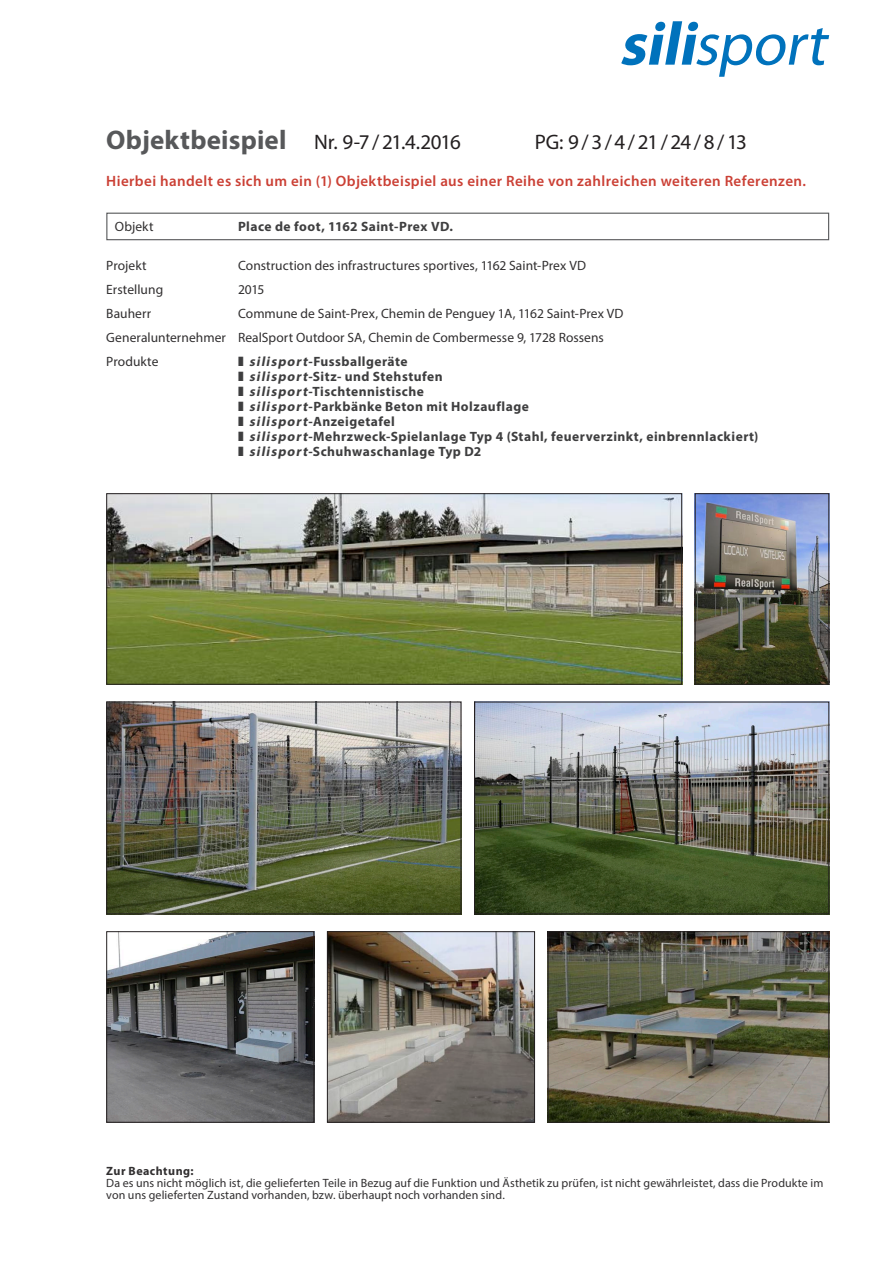
<style>
.page{position:relative;width:893px;height:1263px;background:#fff}
.page>*{position:absolute;margin:0;border:0;box-sizing:border-box;transform-origin:0 0}
.t1{font:700 27px "Myriad Pro";letter-spacing:.01em;color:#57585a}
.t2{font:21px "Myriad Pro";letter-spacing:-.055em;color:#231f20}
.t3{font:600 15px "Myriad Pro";letter-spacing:.025em;color:#cb4035}
.t4{font:700 13.5px/15px "Myriad Pro";letter-spacing:.035em;color:#3e3e3f}
.t5{font:13.5px/24px "Myriad Pro";letter-spacing:.005em;color:#312f30}
.t6{font:12px/12px "Myriad Pro";letter-spacing:.01em;color:#312f30}
.t7{font:700 12px "Myriad Pro";letter-spacing:.04em;color:#312f30}
.s1{font-style:italic}
</style>
<div class="page">
<img style="left:108px;top:933px;width:204px;height:188px">
<div style="left:106px;top:931px;width:208px;height:192px;border:1px solid #231f20"></div>
<img style="left:550px;top:933px;width:277px;height:188px">
<div style="left:548px;top:931px;width:281px;height:192px;border:1px solid #231f20"></div>
<img style="left:108px;top:704px;width:351px;height:208px">
<div style="left:106px;top:702px;width:355px;height:212px;border:1px solid #231f20"></div>
<img style="left:329px;top:933px;width:204px;height:188px">
<div style="left:327px;top:931px;width:208px;height:192px;border:1px solid #231f20"></div>
<img style="left:476px;top:704px;width:351px;height:208px">
<div style="left:474px;top:702px;width:355px;height:212px;border:1px solid #231f20"></div>
<img style="left:108px;top:495px;width:572px;height:188px">
<div style="left:106px;top:493px;width:576px;height:192px;border:1px solid #231f20"></div>
<img style="left:697px;top:495px;width:130px;height:188px">
<div style="left:695px;top:493px;width:134px;height:192px;border:1px solid #231f20"></div>
<div style="left:106px;top:213px;width:723px;height:27px;border:1px solid #57585a"></div>
<svg style="left:621px;top:21px;width:208px;height:56px"></svg>
<h1 class="t1" style="left:106px;top:122px;width:182px">Objektbeispiel</h1>
<p class="t3" style="left:106px;top:171px;width:701px">Hierbei handelt es sich um ein (1) Objektbeispiel aus einer Reihe von zahlreichen weiteren Referenzen.</p>
<h2 class="t2" style="left:314px;top:129px;width:148px">Nr. 9-7/21.4.2016</h2>
<h2 class="t2" style="left:535px;top:129px;width:213px">PG: 9/3/4/21/24/8/13</h2>
<p class="t5" style="left:115px;top:214px;width:40px">Objekt</p>
<p class="t4" style="left:238px;top:219px;width:216px">Place de foot, 1162 Saint-Prex VD.</p>
<p class="t5" style="left:106px;top:253px;width:42px">Projekt</p>
<p class="t5" style="left:238px;top:253px;width:349px">Construction des infrastructures sportives, 1162 Saint-Prex VD</p>
<p class="t5" style="left:106px;top:277px;width:58px">Erstellung</p>
<p class="t5" style="left:238px;top:277px;width:28px">2015</p>
<p class="t5" style="left:106px;top:301px;width:46px">Bauherr</p>
<p class="t5" style="left:106px;top:301px;width:519px;text-indent:132px">Commune de Saint-Prex, Chemin de Penguey 1A, 1162 Saint-Prex VD<br>Generalunternehmer RealSport Outdoor SA, Chemin de Combermesse 9, 1728 Rossens<br>Produkte</p>
<p class="t4" style="left:238px;top:354px;width:522px">❚ <span class="s1">silisport</span>-Fussballgeräte<br>❚ <span class="s1">silisport</span>-Sitz- und Stehstufen<br>❚ <span class="s1">silisport</span>-Tischtennistische<br>❚ <span class="s1">silisport</span>-Parkbänke Beton mit Holzauflage<br>❚ <span class="s1">silisport</span>-Anzeigetafel<br>❚ <span class="s1">silisport</span>-Mehrzweck-Spielanlage Typ 4 (Stahl, feuerverzinkt, einbrennlackiert) ❚ <span class="s1">silisport</span>-Schuhwaschanlage Typ D2</p>
<p class="t7" style="left:106px;top:1163px;width:89px">Zur Beachtung:</p>
<p class="t6" style="left:106px;top:1177px;width:719px">Da es uns nicht möglich ist, die gelieferten Teile in Bezug auf die Funktion und Ästhetik zu prüfen, ist nicht gewährleistet, dass die Produkte im von uns gelieferten Zustand vorhanden, bzw. überhaupt noch vorhanden sind.</p>
</div>
